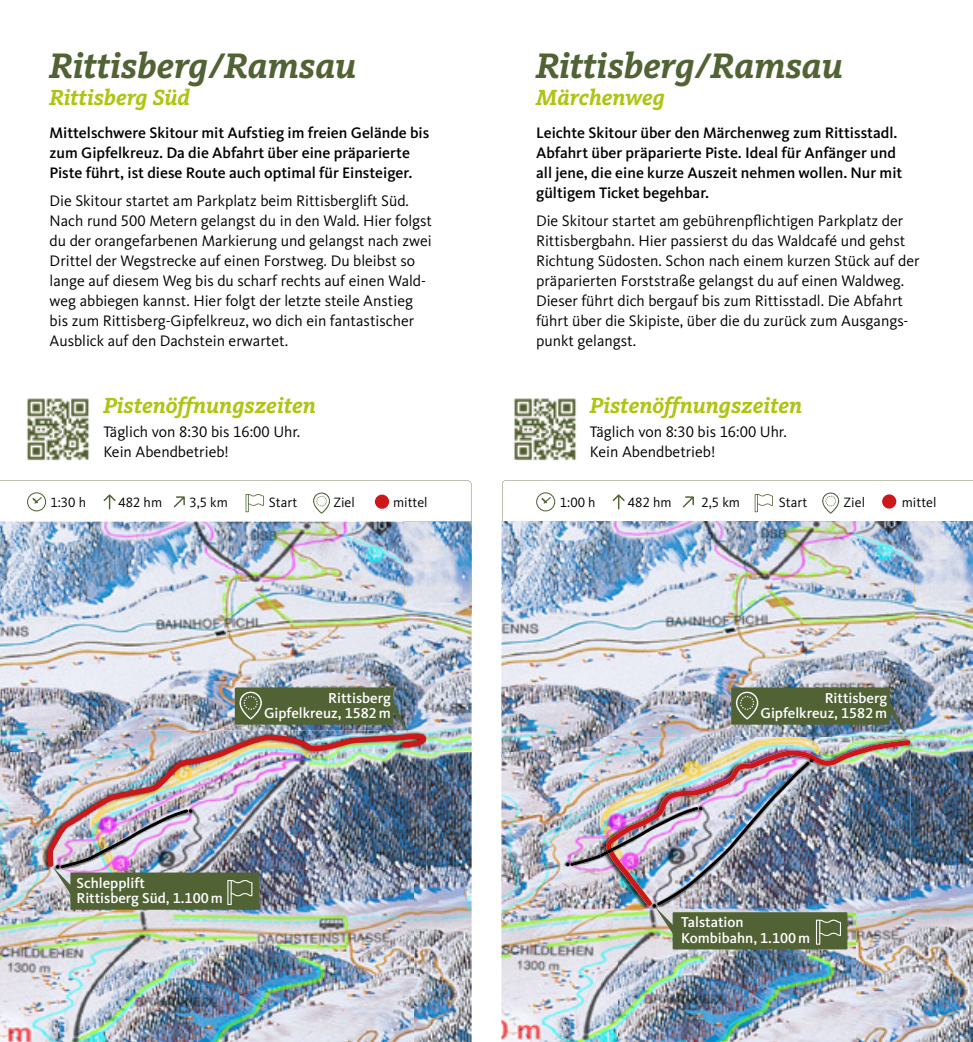
<style>
.page{position:relative;width:973px;height:1042px;background:#fff}
.page>*{position:absolute;margin:0;border:0;box-sizing:border-box;transform-origin:0 0}
.t1{font:italic 700 36.75px "Kievit Slab Offc";color:#516235}
.t2{font:italic 700 22.75px "Kievit Slab Offc";color:#afc410}
.t3{font:15.75px/20.1px "Kievit Pro";color:#000}
.t4{font:500 15.75px/20.1px "Kievit Pro";color:#000}
.t5{font:500 14.88px/15.8px "Kievit Pro";color:#fff}
.t6{font:14px "Kievit Pro";color:#000}
</style>
<div class="page">
<img style="left:0;top:628px;width:471px;height:124px">
<img style="left:0;top:752px;width:58px;height:290px">
<img style="left:413px;top:752px;width:58px;height:290px">
<img style="left:58px;top:870px;width:355px;height:172px">
<img style="left:42px;top:730px;width:384px;height:140px">
<img style="left:46px;top:732px;width:383px;height:137px">
<svg style="left:189px;top:809px;width:4px;height:4px"></svg>
<img style="left:60px;top:809px;width:128px;height:59px">
<img style="left:27px;top:398px;width:62px;height:63px">
<img style="left:501px;top:521px;width:471px;height:231px">
<img style="left:501px;top:752px;width:118px;height:290px">
<img style="left:854px;top:752px;width:118px;height:290px">
<img style="left:618px;top:909px;width:237px;height:133px">
<img style="left:600px;top:737px;width:310px;height:70px">
<img style="left:606px;top:740px;width:304px;height:166px">
<img style="left:656px;top:761px;width:153px;height:144px">
<svg style="left:809px;top:758px;width:4px;height:4px"></svg>
<svg style="left:565px;top:862px;width:4px;height:4px"></svg>
<svg style="left:698px;top:806px;width:4px;height:4px"></svg>
<img style="left:570px;top:854px;width:30px;height:12px">
<img style="left:600px;top:807px;width:98px;height:50px">
<svg style="left:607px;top:848px;width:6px;height:5px"></svg>
<img style="left:514px;top:398px;width:62px;height:63px">
<div style="left:70px;top:872px;width:189px;height:38px;background:#516235"></div>
<svg style="left:53px;top:865px;width:24px;height:29px"></svg>
<svg style="left:227px;top:880px;width:25px;height:25px"></svg>
<div style="left:672px;top:912px;width:175px;height:37px;background:#516235"></div>
<svg style="left:652px;top:904px;width:27px;height:30px"></svg>
<svg style="left:816px;top:919px;width:24px;height:25px"></svg>
<div style="left:235px;top:687px;width:158px;height:37px;background:#516235"></div>
<svg style="left:388px;top:701px;width:20px;height:31px"></svg>
<svg style="left:239px;top:691px;width:23px;height:28px"></svg>
<div style="left:731px;top:687px;width:158px;height:37px;background:#516235"></div>
<svg style="left:884px;top:701px;width:20px;height:31px"></svg>
<svg style="left:735px;top:691px;width:23px;height:28px"></svg>
<img style="left:0;top:480px;width:471px;height:148px">
<img style="left:502px;top:480px;width:470px;height:145px">
<div style="left:882px;top:494px;width:14px;height:14px;background:#cd1719;border-radius:50%"></div>
<h1 class="t1" style="left:50px;top:43px;width:308px">Rittisberg/Ramsau</h1>
<h2 class="t2" style="left:50px;top:84px;width:142px">Rittisberg Süd</h2>
<p class="t4" style="left:50px;top:122px;width:381px">Mittelschwere Skitour mit Aufstieg im freien Gelände bis zum Gipfelkreuz. Da die Abfahrt über eine präparierte<br>Piste führt, ist diese Route auch optimal für Einsteiger.</p>
<p class="t3" style="left:50px;top:190px;width:384px">Die Skitour startet am Parkplatz beim Rittisberglift Süd.<br>Nach rund 500 Metern gelangst du in den Wald. Hier folgst du der orangefarbenen Markierung und gelangst nach zwei Drittel der Wegstrecke auf einen Forstweg. Du bleibst so lange auf diesem Weg bis du scharf rechts auf einen Wald&shy;weg abbiegen kannst. Hier folgt der letzte steile Anstieg bis zum Rittisberg-Gipfelkreuz, wo dich ein fantastischer Ausblick auf den Dachstein erwartet.</p>
<h2 class="t2" style="left:103px;top:391px;width:214px">Pistenöffnungszeiten</h2>
<p class="t3" style="left:103px;top:422px;width:198px">Täglich von 8:30 bis 16:00 Uhr.<br>Kein Abendbetrieb!</p>
<h1 class="t1" style="left:536px;top:43px;width:308px">Rittisberg/Ramsau</h1>
<h2 class="t2" style="left:536px;top:84px;width:130px">Märchenweg</h2>
<p class="t4" style="left:536px;top:122px;width:368px">Leichte Skitour über den Märchenweg zum Rittisstadl.<br>Abfahrt über präparierte Piste. Ideal für Anfänger und all jene, die eine kurze Auszeit nehmen wollen. Nur mit gültigem Ticket begehbar.</p>
<p class="t3" style="left:536px;top:210px;width:385px">Die Skitour startet am gebührenpflichtigen Parkplatz der Rittisbergbahn. Hier passierst du das Waldcafé und gehst Richtung Südosten. Schon nach einem kurzen Stück auf der präparierten Forststraße gelangst du auf einen Waldweg.<br>Dieser führt dich bergauf bis zum Rittisstadl. Die Abfahrt führt über die Skipiste, über die du zurück zum Ausgangs&shy;punkt gelangst.</p>
<h2 class="t2" style="left:589px;top:391px;width:214px">Pistenöffnungszeiten</h2>
<p class="t3" style="left:589px;top:422px;width:198px">Täglich von 8:30 bis 16:00 Uhr.<br>Kein Abendbetrieb!</p>
<p class="t6" style="left:50px;top:493px;width:37px">1:30 h</p>
<p class="t6" style="left:118px;top:493px;width:45px">482 hm</p>
<p class="t6" style="left:189px;top:494px;width:40px">3,5 km</p>
<p class="t6" style="left:269px;top:494px;width:30px">Start</p>
<p class="t6" style="left:333px;top:494px;width:23px">Ziel</p>
<p class="t6" style="left:393px;top:494px;width:36px">mittel</p>
<p class="t6" style="left:560px;top:493px;width:37px">1:00 h</p>
<p class="t6" style="left:628px;top:493px;width:45px">482 hm</p>
<p class="t6" style="left:701px;top:494px;width:40px">2,5 km</p>
<p class="t6" style="left:778px;top:494px;width:30px">Start</p>
<p class="t6" style="left:843px;top:494px;width:23px">Ziel</p>
<p class="t6" style="left:901px;top:494px;width:36px">mittel</p>
<p class="t5" style="left:264px;top:689px;width:128px;text-align:right">Rittisberg<br>Gipfelkreuz, 1582 m</p>
<p class="t5" style="left:760px;top:689px;width:128px;text-align:right">Rittisberg<br>Gipfelkreuz, 1582 m</p>
<p class="t5" style="left:76px;top:874px;width:148px">Schlepplift<br>Rittisberg Süd, 1.100 m</p>
<p class="t5" style="left:681px;top:914px;width:130px">Talstation<br>Kombibahn, 1.100 m</p>
</div>
